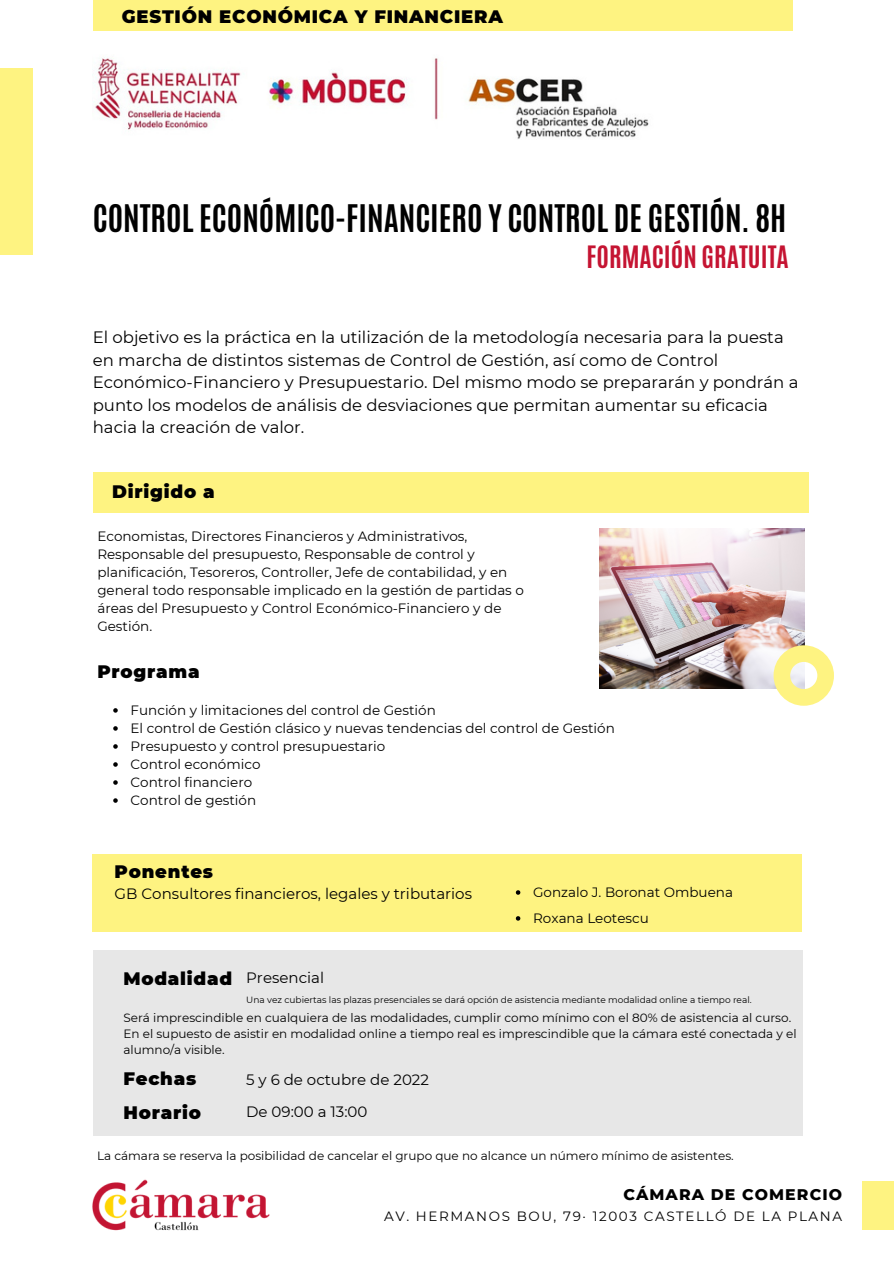
<style>
.page{position:relative;width:894px;height:1264px;background:#fff}
.page>*{position:absolute;margin:0;border:0;box-sizing:border-box;transform-origin:0 0}
.t1{font:700 31.8px "Antonio";color:#000}
.t2{font:700 25.8px "Antonio";color:#c51432}
.t3{font:900 18px "Montserrat";letter-spacing:.045em;color:#000}
.t4{font:16.5px/22.5px "Montserrat";color:#000}
.t5{font:800 15.75px "Montserrat";letter-spacing:.07em;color:#000}
.t6{font:15px "Montserrat";color:#000}
.t7{font:13.5px/18px "Montserrat";color:#000}
.t8{font:13.5px "Montserrat";letter-spacing:.12em;color:#000}
.t9{font:12px/16px "Montserrat";color:#000}
.t10{font:9px "Montserrat";color:#000}
</style>
<div class="page">
<div style="left:93px;top:472px;width:715px;height:41px;background:#fef381"></div>
<div style="left:92px;top:854px;width:710px;height:77px;background:#fef381"></div>
<div style="left:0;top:68px;width:33px;height:187px;background:#fef381"></div>
<img style="left:599px;top:528px;width:205px;height:160px">
<svg style="left:515px;top:890px;width:5px;height:4px"></svg>
<svg style="left:515px;top:916px;width:5px;height:4px"></svg>
<div style="left:93px;top:0;width:699px;height:31px;background:#fef381"></div>
<svg style="left:113px;top:708px;width:5px;height:4px"></svg>
<svg style="left:113px;top:726px;width:5px;height:4px"></svg>
<svg style="left:113px;top:744px;width:5px;height:4px"></svg>
<svg style="left:113px;top:762px;width:5px;height:4px"></svg>
<svg style="left:113px;top:780px;width:5px;height:4px"></svg>
<svg style="left:113px;top:798px;width:5px;height:4px"></svg>
<svg style="left:773px;top:645px;width:60px;height:60px"></svg>
<img style="left:93px;top:58px;width:556px;height:81px">
<div style="left:862px;top:1181px;width:31px;height:48px;background:#fef381"></div>
<img style="left:92px;top:1179px;width:178px;height:52px">
<div style="left:93px;top:949px;width:709px;height:186px;background:#e7e7e7"></div>
<p class="t3" style="left:122px;top:5px;width:382px">GESTIÓN ECONÓMICA Y FINANCIERA</p>
<p class="t1" style="left:93px;top:196px;width:695px">CONTROL ECONÓMICO-FINANCIERO Y CONTROL DE GESTIÓN. 8H</p>
<p class="t2" style="left:586px;top:238px;width:204px">FORMACIÓN GRATUITA</p>
<p class="t4" style="left:93px;top:326px;width:707px">El objetivo es la práctica en la utilización de la metodología necesaria para la puesta en marcha de distintos sistemas de Control de Gestión, así como de Control Económico-Financiero y Presupuestario. Del mismo modo se prepararán y pondrán a punto los modelos de análisis de desviaciones que permitan aumentar su eficacia hacia la creación de valor.</p>
<p class="t3" style="left:112px;top:481px;width:104px">Dirigido a</p>
<p class="t7" style="left:97px;top:527px;width:428px">Economistas, Directores Financieros y Administrativos, Responsable del presupuesto, Responsable de control y planificación, Tesoreros, Controller, Jefe de contabilidad, y en general todo responsable implicado en la gestión de partidas o áreas del Presupuesto y Control Económico-Financiero y de Gestión.</p>
<p class="t3" style="left:97px;top:661px;width:104px">Programa</p>
<p class="t7" style="left:130px;top:701px;width:307px">Función y limitaciones del control de Gestión</p>
<p class="t7" style="left:130px;top:719px;width:485px">El control de Gestión clásico y nuevas tendencias del control de Gestión</p>
<p class="t7" style="left:130px;top:737px;width:256px">Presupuesto y control presupuestario</p>
<p class="t7" style="left:130px;top:755px;width:131px">Control económico</p>
<p class="t7" style="left:130px;top:773px;width:123px">Control financiero</p>
<p class="t7" style="left:130px;top:791px;width:127px">Control de gestión</p>
<p class="t3" style="left:115px;top:860px;width:100px">Ponentes</p>
<p class="t6" style="left:115px;top:884px;width:359px">GB Consultores financieros, legales y tributarios</p>
<p class="t7" style="left:533px;top:883px;width:201px">Gonzalo J. Boronat Ombuena</p>
<p class="t7" style="left:533px;top:909px;width:117px">Roxana Leotescu</p>
<p class="t3" style="left:123px;top:967px;width:110px">Modalidad</p>
<p class="t6" style="left:246px;top:968px;width:79px">Presencial</p>
<p class="t10" style="left:246px;top:994px;width:507px">Una vez cubiertas las plazas presenciales se dará opción de asistencia mediante modalidad online a tiempo real.</p>
<p class="t9" style="left:123px;top:1010px;width:669px">Será imprescindible en cualquiera de las modalidades, cumplir como mínimo con el 80% de asistencia al curso.</p>
<p class="t9" style="left:123px;top:1026px;width:674px">En el supuesto de asistir en modalidad online a tiempo real es imprescindible que la cámara esté conectada y el alumno/a visible.</p>
<p class="t3" style="left:123px;top:1067px;width:74px">Fechas</p>
<p class="t3" style="left:123px;top:1101px;width:79px">Horario</p>
<p class="t6" style="left:246px;top:1070px;width:184px">5 y 6 de octubre de 2022</p>
<p class="t6" style="left:246px;top:1102px;width:123px">De 09:00 a 13:00</p>
<p class="t9" style="left:97px;top:1147px;width:638px">La cámara se reserva la posibilidad de cancelar el grupo que no alcance un número mínimo de asistentes.</p>
<p class="t5" style="left:623px;top:1185px;width:220px">CÁMARA DE COMERCIO</p>
<p class="t8" style="left:384px;top:1207px;width:459px">AV. HERMANOS BOU, 79· 12003 CASTELLÓ DE LA PLANA</p>
</div>
